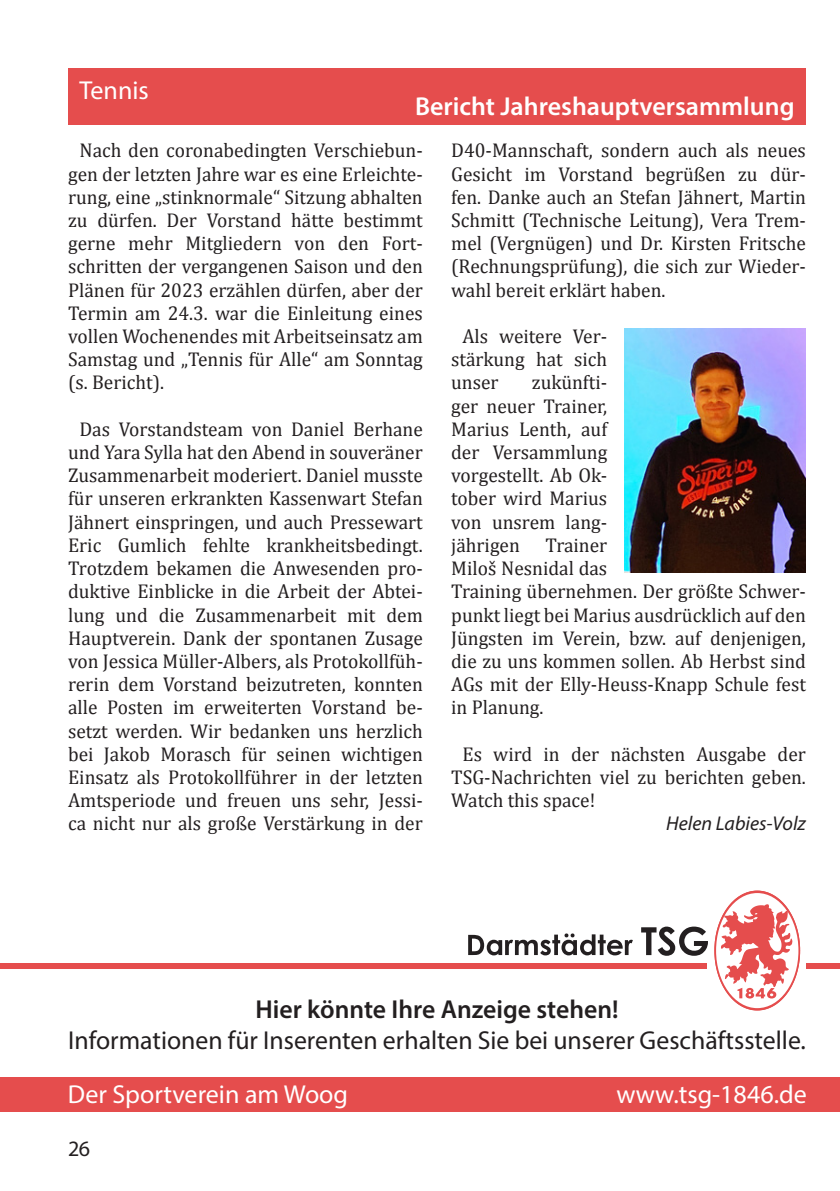
<style>
.page{position:relative;width:840px;height:1191px;background:#fff}
.page>*{position:absolute;margin:0;border:0;box-sizing:border-box;transform-origin:0 0}
.t1{font:26px "Myriad Pro";color:#231f20}
.t2{font:26px "Myriad Pro";color:#fff}
.t3{font:600 26px "Myriad Pro";color:#fff}
.t4{font:600 26px "Myriad Pro";color:#231f20}
.t5{font:22px "Myriad Pro";color:#231f20}
.t6{font:20px/23.2px "Cambria";color:#231f20;text-align:justify}
.t7{font:italic 20px "Myriad Pro";color:#231f20}
</style>
<div class="page">
<div style="left:68px;top:68px;width:737px;height:57px;background:#e54d4d"></div>
<img style="left:624px;top:329px;width:181px;height:244px">
<div style="left:805px;top:963px;width:34px;height:5px;background:#e54d4d"></div>
<div style="left:0;top:963px;width:706px;height:5px;background:#e54d4d"></div>
<svg style="left:641px;top:926px;width:66px;height:29px"></svg>
<svg style="left:468px;top:933px;width:164px;height:22px"></svg>
<svg style="left:714px;top:890px;width:85px;height:120px"></svg>
<div style="left:0;top:1077px;width:839px;height:34px;background:#e54d4d"></div>
<h1 class="t2" style="left:79px;top:74px;width:71px">Tennis</h1>
<h1 class="t3" style="left:415px;top:89px;width:381px">Bericht Jahreshauptversammlung</h1>
<p class="t6" style="left:68px;top:139px;width:356px;text-indent:11px">Nach den coronabedingten Verschiebun&shy;gen der letzten Jahre war es eine Erleichte&shy;rung, eine „stinknormale“ Sitzung abhalten zu dürfen. Der Vorstand hätte bestimmt gerne mehr Mitgliedern von den Fort&shy;schritten der vergangenen Saison und den Plänen für 2023 erzählen dürfen, aber der Termin am 24.3. war die Einleitung eines vollen Wochenendes mit Arbeitseinsatz am Samstag und „Tennis für Alle“ am Sonntag (s. Bericht).</p>
<p class="t6" style="left:68px;top:417px;width:356px;text-align:center">Das Vorstandsteam von Daniel Berhane und Yara Sylla hat den Abend in souveräner Zusammenarbeit moderiert. Daniel musste für unseren erkrankten Kassenwart Stefan Jähnert einspringen, und auch Pressewart Eric Gumlich fehlte krankheitsbedingt.<br>Trotzdem bekamen die Anwesenden pro&shy;duktive Einblicke in die Arbeit der Abtei&shy;lung und die Zusammenarbeit mit dem Hauptverein. Dank der spontanen Zusage von Jessica Müller-Albers, als Protokollfüh&shy;rerin dem Vorstand beizutreten, konnten alle Posten im erweiterten Vorstand be&shy;setzt werden. Wir bedanken uns herzlich bei Jakob Morasch für seinen wichtigen Einsatz als Protokollführer in der letzten Amtsperiode und freuen uns sehr, Jessi&shy;ca nicht nur als große Verstärkung in der</p>
<p class="t6" style="left:451px;top:139px;width:356px">D40-Mannschaft, sondern auch als neues Gesicht im Vorstand begrüßen zu dür&shy;fen. Danke auch an Stefan Jähnert, Martin Schmitt (Technische Leitung), Vera Trem&shy;mel (Vergnügen) und Dr. Kirsten Fritsche (Rechnungsprüfung), die sich zur Wieder&shy;wahl bereit erklärt haben.</p>
<p class="t6" style="left:451px;top:324px;width:157px;text-indent:11px">Als weitere Ver&shy;stärkung hat sich unser</p>
<p class="t6" style="left:451px;top:371px;width:157px;text-indent:81px">zukünfti&shy;ger neuer Trainer, Marius Lenth, auf der Versammlung vorgestellt. Ab Ok&shy;tober wird Marius von unsrem lang&shy;jährigen</p>
<p class="t6" style="left:451px;top:533px;width:356px;text-align:left;text-indent:94px">Trainer<br>Miloš Nesnidal das<br>Training übernehmen. Der größte Schwer&shy;punkt liegt bei Marius ausdrücklich auf den<br>Jüngsten im Verein, bzw. auf denjenigen, die zu uns kommen sollen. Ab Herbst sind<br>AGs mit der Elly-Heuss-Knapp Schule fest in Planung.</p>
<p class="t6" style="left:451px;top:742px;width:356px;text-indent:11px">Es wird in der nächsten Ausgabe der TSG-Nachrichten viel zu berichten geben.<br>Watch this space!</p>
<p class="t7" style="left:665px;top:811px;width:141px">Helen Labies-Volz</p>
<h1 class="t4" style="left:255px;top:992px;width:364px">Hier könnte Ihre Anzeige stehen!</h1>
<h1 class="t1" style="left:68px;top:1024px;width:739px">Informationen für Inserenten erhalten Sie bei unserer Geschäftsstelle.</h1>
<h1 class="t2" style="left:68px;top:1078px;width:281px">Der Sportverein am Woog</h1>
<h1 class="t2" style="left:616px;top:1078px;width:192px">www.tsg-1846.de</h1>
<p class="t5" style="left:68px;top:1135px;width:24px">26</p>
</div>
